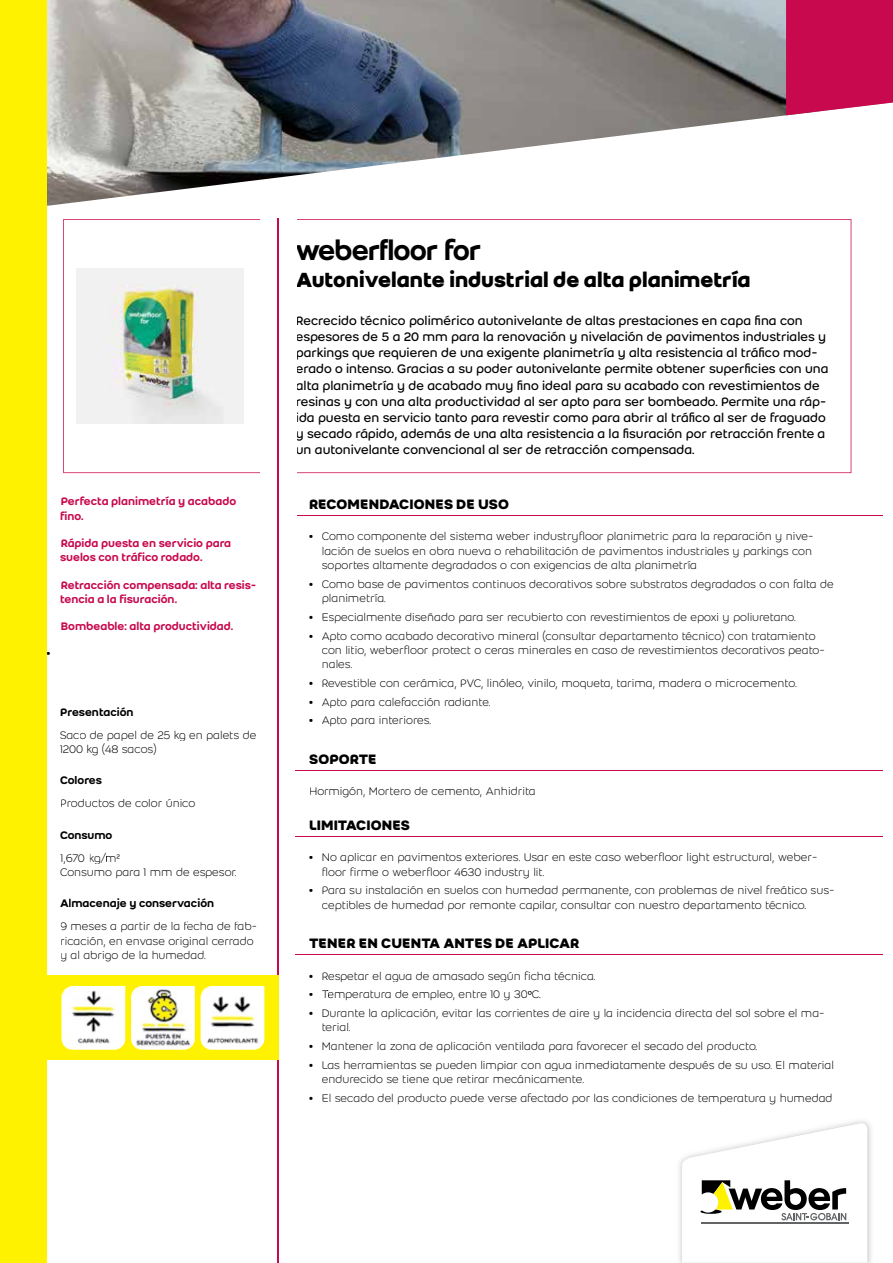
<style>
.page{position:relative;width:893px;height:1263px;background:#fff}
.page>*{position:absolute;margin:0;border:0;box-sizing:border-box;transform-origin:0 0}
.t1{font:30px "Weber Name";color:#000}
.t2{font:700 22.5px "Weber";color:#000}
.t3{font:700 15px "Weber";letter-spacing:.01em;color:#000}
.t4{font:13.5px/16.2px "Weber";color:#000}
.t5{font:300 12px/14.4px "Weber";color:#000}
.t6{font:500 12px/14.4px "Weber";color:#c8094e}
.t7{font:500 12px "Weber";color:#000}
.t8{font:700 12px "Weber";color:#000}
.s1{font-weight:700}
.s2{font-family:"Myriad Pro";font-weight:400}
</style>
<div class="page">
<hr style="left:277px;top:1075px;width:2px;height:188px;background:#c8094e">
<img style="left:46px;top:0;width:743px;height:212px">
<hr style="left:295px;top:515px;width:588px;height:1px;background:#c8094e">
<hr style="left:295px;top:770px;width:588px;height:1px;background:#c8094e">
<hr style="left:295px;top:836px;width:588px;height:1px;background:#c8094e">
<hr style="left:295px;top:954px;width:588px;height:1px;background:#c8094e">
<svg style="left:63px;top:219px;width:788px;height:254px"></svg>
<div style="left:260px;top:218px;width:36px;height:389px;background:#fff"></div>
<hr style="left:277px;top:218px;width:2px;height:990px;background:#c8094e">
<div style="left:46px;top:975px;width:233px;height:85px;background:#fff200"></div>
<img style="left:62px;top:986px;width:63px;height:64px">
<img style="left:131px;top:986px;width:64px;height:64px">
<img style="left:201px;top:986px;width:63px;height:64px">
<div style="left:0;top:0;width:46px;height:1263px;background:#fff200"></div>
<div style="left:786px;top:0;width:107px;height:115px;background:#c8094e"></div>
<img style="left:679px;top:1120px;width:192px;height:143px">
<svg style="left:682px;top:1123px;width:185px;height:139px"></svg>
<p class="t8" style="left:46px;top:644px;width:5px">•</p>
<p class="t6" style="left:60px;top:494px;width:178px">Perfecta planimetría y acabado fino.</p>
<p class="t6" style="left:60px;top:536px;width:173px">Rápida puesta en servicio para suelos con tráfico rodado.</p>
<p class="t6" style="left:60px;top:577px;width:198px">Retracción compensada: alta resis&shy;tencia a la fisuración.</p>
<p class="t6" style="left:61px;top:619px;width:174px">Bombeable: alta productividad.</p>
<p class="t7" style="left:60px;top:703px;width:75px">Presentación</p>
<p class="t5" style="left:60px;top:727px;width:198px">Saco de papel de 25 kg en palets de<br>1200 kg (48 sacos)</p>
<p class="t7" style="left:60px;top:772px;width:43px">Colores</p>
<p class="t5" style="left:60px;top:796px;width:137px">Productos de color único</p>
<p class="t7" style="left:60px;top:826px;width:54px">Consumo</p>
<p class="t5" style="left:60px;top:850px;width:178px">1,670 kg/m²<br>Consumo para 1 mm de espesor.</p>
<p class="t7" style="left:60px;top:895px;width:156px">Almacenaje y conservación</p>
<p class="t5" style="left:60px;top:919px;width:199px">9 meses a partir de la fecha de fab&shy;ricación, en envase original cerrado y al abrigo de la humedad.</p>
<h1 class="t1" style="left:296px;top:228px;width:186px">weberfloor for</h1>
<h2 class="t2" style="left:296px;top:263px;width:456px">Autonivelante industrial de alta planimetría</h2>
<p class="t4" style="left:296px;top:312px;width:534px">Recrecido técnico polimérico autonivelante de altas prestaciones en capa fina con espesores de 5 a 20 mm para la renovación y nivelación de pavimentos industriales y parkings que requieren de una exigente planimetría y alta resistencia al tráfico mod&shy;erado o intenso. Gracias a su poder autonivelante permite obtener superficies con una alta planimetría y de acabado muy fino ideal para su acabado con revestimientos de resinas y con una alta productividad al ser apto para ser bombeado. Permite una ráp&shy;ida puesta en servicio tanto para revestir como para abrir al tráfico al ser de fraguado y secado rápido, además de una alta resistencia a la fisuración por retracción frente a un autonivelante convencional al ser de retracción compensada.</p>
<p class="t3" style="left:309px;top:493px;width:201px">RECOMENDACIONES DE USO</p>
<p class="t5" style="left:322px;top:529px;width:493px;text-align:justify;text-indent:-13px"><span class="s1">•</span> Como componente del sistema weber industryfloor planimetric para la reparación y nive&shy;lación de suelos en obra nueva o rehabilitación de pavimentos industriales y parkings con soportes altamente degradados o con exigencias de alta planimetría</p>
<p class="t5" style="left:322px;top:576px;width:513px;text-indent:-13px"><span class="s1">•</span> Como base de pavimentos continuos decorativos sobre substratos degradados o con falta de planimetría.</p>
<p class="t5" style="left:309px;top:609px;width:488px"><span class="s1">•</span> Especialmente diseñado para ser recubierto con revestimientos de epoxi y poliuretano.</p>
<p class="t5" style="left:322px;top:628px;width:505px;text-indent:-13px"><span class="s1">•</span> Apto como acabado decorativo mineral (consultar departamento técnico) con tratamiento con litio, weberfloor protect o ceras minerales en caso de revestimientos decorativos peato&shy;nales.</p>
<p class="t5" style="left:309px;top:676px;width:489px"><span class="s1">•</span> Revestible con cerámica, PVC, linóleo, vinilo, moqueta, tarima, madera o microcemento.</p>
<p class="t5" style="left:309px;top:694px;width:183px"><span class="s1">•</span> Apto para calefacción radiante.</p>
<p class="t5" style="left:309px;top:713px;width:124px"><span class="s1">•</span> Apto para interiores.</p>
<p class="t3" style="left:309px;top:747px;width:69px">SOPORTE</p>
<p class="t5" style="left:309px;top:784px;width:228px">Hormigón, Mortero de cemento, Anhidrita</p>
<p class="t3" style="left:309px;top:814px;width:102px">LIMITACIONES</p>
<p class="t5" style="left:322px;top:850px;width:497px;text-indent:-13px"><span class="s1">•</span> No aplicar en pavimentos exteriores. Usar en este caso weberfloor light estructural, weber&shy;floor firme o weberfloor 4630 industry lit.</p>
<p class="t5" style="left:322px;top:883px;width:514px;text-indent:-13px"><span class="s1">•</span> Para su instalación en suelos con humedad permanente, con problemas de nivel freático sus&shy;ceptibles de humedad por remonte capilar, consultar con nuestro departamento técnico.</p>
<p class="t3" style="left:309px;top:932px;width:272px">TENER EN CUENTA ANTES DE APLICAR</p>
<p class="t5" style="left:309px;top:968px;width:288px"><span class="s1">•</span> Respetar el agua de amasado según ficha técnica.</p>
<p class="t5" style="left:309px;top:987px;width:233px"><span class="s1">•</span> Temperatura de empleo, entre 10 y 30<span class="s2">º</span>C.</p>
<p class="t5" style="left:322px;top:1005px;width:504px;text-indent:-13px"><span class="s1">•</span> Durante la aplicación, evitar las corrientes de aire y la incidencia directa del sol sobre el ma&shy;terial.</p>
<p class="t5" style="left:309px;top:1038px;width:450px"><span class="s1">•</span> Mantener la zona de aplicación ventilada para favorecer el secado del producto.</p>
<p class="t5" style="left:322px;top:1057px;width:514px;text-indent:-13px"><span class="s1">•</span> Las herramientas se pueden limpiar con agua inmediatamente después de su uso. El material endurecido se tiene que retirar mecánicamente.</p>
<p class="t5" style="left:309px;top:1090px;width:525px"><span class="s1">•</span> El secado del producto puede verse afectado por las condiciones de temperatura y humedad</p>
</div>
